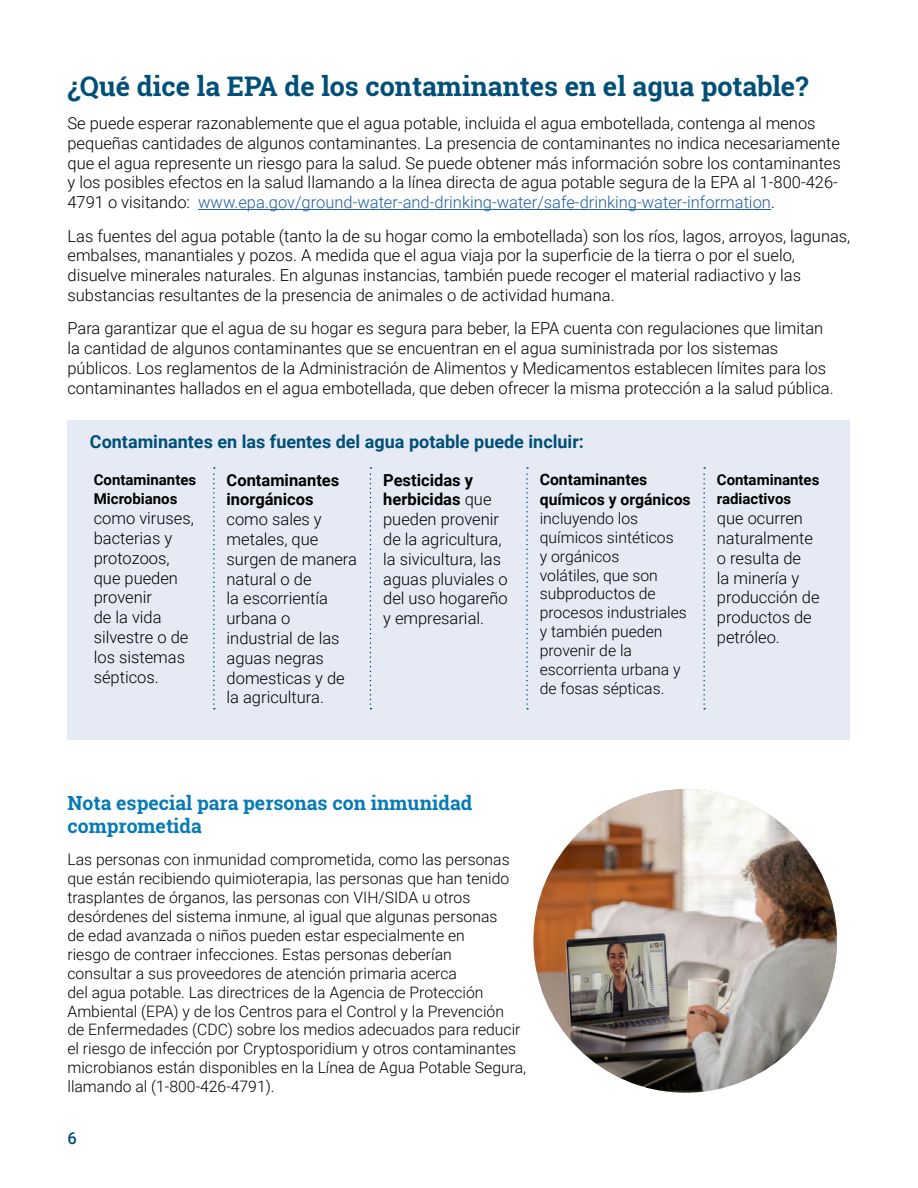
<style>
.page{position:relative;width:918px;height:1188px;background:#fff}
.page>*{position:absolute;margin:0;border:0;box-sizing:border-box;transform-origin:0 0}
.t1{font:700 27px "Roboto Slab";color:#004f78}
.t2{font:700 19.5px/23.4px "Roboto Slab";color:#077bb6}
.t3{font:700 18px "Roboto";color:#004f78}
.t4{font:300 16.5px/19.8px "Roboto";color:#000}
.t5{font:700 16.5px/19.8px "Roboto";color:#000}
.t6{font:500 16.5px "Roboto";color:#004f78}
.t7{font:300 15.75px/18.9px "Roboto";color:#000}
.t8{font:700 15.75px/19.8px "Roboto";color:#000}
.t9{font:700 15px/19.8px "Roboto";color:#000}
.s1{color:#215e9e}
.s2{font-weight:700}
</style>
<div class="page">
<hr style="left:198px;top:209px;width:573px;height:1px;background:#215e9e">
<div style="left:68px;top:421px;width:782px;height:319px;background:#e5eaf4"></div>
<svg style="left:213px;top:467px;width:2px;height:242px"></svg>
<svg style="left:370px;top:467px;width:1px;height:242px"></svg>
<svg style="left:526px;top:467px;width:2px;height:242px"></svg>
<svg style="left:703px;top:467px;width:2px;height:242px"></svg>
<img style="left:533px;top:789px;width:304px;height:304px;border-radius:152px">
<h1 class="t1" style="left:68px;top:67px;width:742px">¿Qué dice la EPA de los contaminantes en el agua potable?</h1>
<p class="t4" style="left:68px;top:113px;width:775px">Se puede esperar razonablemente que el agua potable, incluida el agua embotellada, contenga al menos pequeñas cantidades de algunos contaminantes. La presencia de contaminantes no indica necesariamente que el agua represente un riesgo para la salud. Se puede obtener más información sobre los contaminantes y los posibles efectos en la salud llamando a la línea directa de agua potable segura de la EPA al 1-800-426- 4791 o visitando: <span class="s1">www.epa.gov/ground-water-and-drinking-water/safe-drinking-water-information</span>.</p>
<p class="t4" style="left:68px;top:225px;width:784px">Las fuentes del agua potable (tanto la de su hogar como la embotellada) son los ríos, lagos, arroyos, lagunas, embalses, manantiales y pozos. A medida que el agua viaja por la superficie de la tierra o por el suelo, disuelve minerales naturales. En algunas instancias, también puede recoger el material radiactivo y las substancias resultantes de la presencia de animales o de actividad humana.</p>
<p class="t4" style="left:68px;top:318px;width:768px">Para garantizar que el agua de su hogar es segura para beber, la EPA cuenta con regulaciones que limitan la cantidad de algunos contaminantes que se encuentran en el agua suministrada por los sistemas públicos. Los reglamentos de la Administración de Alimentos y Medicamentos establecen límites para los contaminantes hallados en el agua embotellada, que deben ofrecer la misma protección a la salud pública.</p>
<p class="t3" style="left:90px;top:429px;width:496px">Contaminantes en las fuentes del agua potable puede incluir:</p>
<p class="t9" style="left:94px;top:469px;width:104px">Contaminantes<br>Microbianos</p>
<p class="t4" style="left:94px;top:508px;width:102px">como viruses, bacterias y protozoos, que pueden provenir<br>de la vida silvestre o de los sistemas sépticos.</p>
<p class="t4" style="left:383px;top:469px;width:126px"><span class="s2">Pesticidas y herbicidas</span> que pueden provenir de la agricultura, la sivicultura, las aguas pluviales o del uso hogareño y empresarial.</p>
<p class="t8" style="left:540px;top:469px;width:152px">Contaminantes químicos y orgánicos</p>
<p class="t9" style="left:717px;top:469px;width:104px">Contaminantes radiactivos</p>
<p class="t4" style="left:717px;top:508px;width:104px">que ocurren naturalmente o resulta de<br>la minería y producción de productos de petróleo.</p>
<p class="t5" style="left:227px;top:469px;width:114px">Contaminantes inorgánicos</p>
<p class="t4" style="left:227px;top:509px;width:132px">como sales y metales, que surgen de manera natural o de<br>la escorrientía urbana o industrial de las aguas negras domesticas y de la agricultura.</p>
<p class="t7" style="left:540px;top:508px;width:149px">incluyendo los químicos sintéticos<br>y orgánicos<br>volátiles, que son subproductos de procesos industriales y también pueden provenir de la escorrienta urbana y de fosas sépticas.</p>
<p class="t2" style="left:68px;top:791px;width:406px">Nota especial para personas con inmunidad comprometida</p>
<p class="t7" style="left:68px;top:850px;width:460px">Las personas con inmunidad comprometida, como las personas que están recibiendo quimioterapia, las personas que han tenido trasplantes de órganos, las personas con VIH/SIDA u otros desórdenes del sistema inmune, al igual que algunas personas<br>de edad avanzada o niños pueden estar especialmente en<br>riesgo de contraer infecciones. Estas personas deberían<br>consultar a sus proveedores de atención primaria acerca<br>del agua potable. Las directrices de la Agencia de Protección Ambiental (EPA) y de los Centros para el Control y la Prevención<br>de Enfermedades (CDC) sobre los medios adecuados para reducir el riesgo de infección por Cryptosporidium y otros contaminantes microbianos están disponibles en la Línea de Agua Potable Segura, llamando al (1-800-426-4791).</p>
<p class="t6" style="left:68px;top:1127px;width:11px">6</p>
</div>
